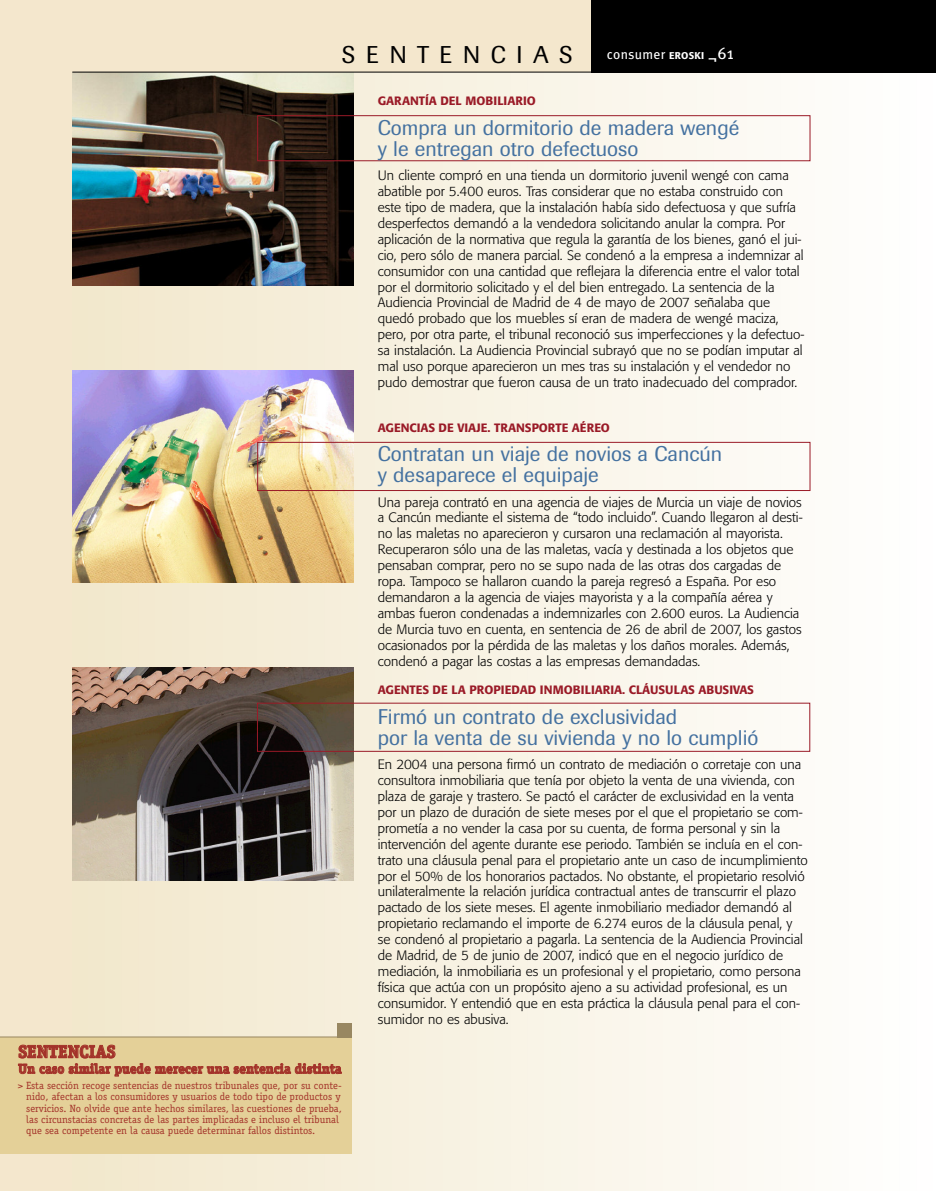
<style>
.page{position:relative;width:936px;height:1191px;background:#fff}
.page>*{position:absolute;margin:0;border:0;box-sizing:border-box;transform-origin:0 0}
.t1{font:24px "Imago";letter-spacing:.445em;color:#000}
.t2{font:21px/21px "Imago";color:#4471a0}
.t3{font:700 18px "Officina Serif";letter-spacing:-.005em;color:#a33229}
.t4{font:300 13.5px/15.9px "Formata";color:#000}
.t5{font:700 13.5px "Officina Serif";color:#a33229}
.t6{font:13.5px "Meta";letter-spacing:.02em;color:#fff}
.t7{font:500 12px "Formata";color:#9a1a27}
.t8{font:10.5px/11.2px "Officina Serif";color:#a33229}
.s1{font-family:"Formata";font-weight:500;font-size:9.75px}
.s2{font-size:16.5px}
</style>
<div class="page">
<div style="left:0;top:0;width:935px;height:1191px;background:#f4e7cd"></div>
<div style="left:154px;top:72px;width:20px;height:1119px;background:#f3ead1"></div>
<div style="left:171px;top:72px;width:20px;height:1119px;background:#f3ead2"></div>
<div style="left:187px;top:72px;width:21px;height:1119px;background:#f4ebd3"></div>
<div style="left:204px;top:72px;width:21px;height:1119px;background:#f4ebd4"></div>
<div style="left:221px;top:72px;width:20px;height:1119px;background:#f4ecd5"></div>
<div style="left:238px;top:72px;width:20px;height:1119px;background:#f4ecd6"></div>
<div style="left:255px;top:72px;width:20px;height:1119px;background:#f5edd7"></div>
<div style="left:272px;top:72px;width:20px;height:1119px;background:#f5edd8"></div>
<div style="left:289px;top:72px;width:20px;height:1119px;background:#f5edd9"></div>
<div style="left:306px;top:72px;width:20px;height:1119px;background:#f5eeda"></div>
<div style="left:323px;top:72px;width:20px;height:1119px;background:#f6eedb"></div>
<div style="left:340px;top:72px;width:20px;height:1119px;background:#f6efdc"></div>
<div style="left:356px;top:72px;width:21px;height:1119px;background:#f6efdd"></div>
<div style="left:373px;top:72px;width:21px;height:1119px;background:#f6f0de"></div>
<div style="left:390px;top:72px;width:20px;height:1119px;background:#f7f0df"></div>
<div style="left:407px;top:72px;width:20px;height:1119px;background:#f7f1e0"></div>
<div style="left:424px;top:72px;width:20px;height:1119px;background:#f7f1e1"></div>
<div style="left:441px;top:72px;width:20px;height:1119px;background:#f7f2e2"></div>
<div style="left:458px;top:72px;width:20px;height:1119px;background:#f8f2e3"></div>
<div style="left:475px;top:72px;width:20px;height:1119px;background:#f8f3e4"></div>
<div style="left:492px;top:72px;width:20px;height:1119px;background:#f8f3e5"></div>
<div style="left:509px;top:72px;width:20px;height:1119px;background:#f9f4e6"></div>
<div style="left:526px;top:72px;width:20px;height:1119px;background:#f9f4e7"></div>
<div style="left:542px;top:72px;width:21px;height:1119px;background:#f9f5e8"></div>
<div style="left:559px;top:72px;width:20px;height:1119px;background:#f9f5e9"></div>
<div style="left:576px;top:72px;width:20px;height:1119px;background:#faf5ea"></div>
<div style="left:593px;top:72px;width:20px;height:1119px;background:#faf6eb"></div>
<div style="left:610px;top:72px;width:20px;height:1119px;background:#faf6ec"></div>
<div style="left:627px;top:72px;width:20px;height:1119px;background:#faf7ed"></div>
<div style="left:644px;top:72px;width:20px;height:1119px;background:#fbf7ee"></div>
<div style="left:661px;top:72px;width:20px;height:1119px;background:#fbf8ef"></div>
<div style="left:678px;top:72px;width:20px;height:1119px;background:#fbf8f0"></div>
<div style="left:695px;top:72px;width:20px;height:1119px;background:#fbf9f1"></div>
<div style="left:711px;top:72px;width:21px;height:1119px;background:#fcf9f2"></div>
<div style="left:728px;top:72px;width:20px;height:1119px;background:#fcf9f3"></div>
<div style="left:745px;top:72px;width:20px;height:1119px;background:#fcfaf4"></div>
<div style="left:762px;top:72px;width:20px;height:1119px;background:#fcfaf5"></div>
<div style="left:779px;top:72px;width:20px;height:1119px;background:#fdfbf6"></div>
<div style="left:796px;top:72px;width:20px;height:1119px;background:#fdfbf7"></div>
<div style="left:813px;top:72px;width:20px;height:1119px;background:#fdfcf8"></div>
<div style="left:830px;top:72px;width:20px;height:1119px;background:#fdfcf9"></div>
<div style="left:847px;top:72px;width:20px;height:1119px;background:#fefdfa"></div>
<div style="left:864px;top:72px;width:20px;height:1119px;background:#fefdfb"></div>
<div style="left:880px;top:72px;width:21px;height:1119px;background:#fefefc"></div>
<div style="left:897px;top:72px;width:20px;height:1119px;background:#fefefd"></div>
<div style="left:914px;top:72px;width:20px;height:1119px;background:#fffefe"></div>
<img style="left:72px;top:73px;width:281px;height:212px">
<img style="left:72px;top:667px;width:281px;height:213px">
<img style="left:72px;top:370px;width:281px;height:213px">
<div style="left:257px;top:442px;width:553px;height:49px;border:1px solid #9a1a27"></div>
<div style="left:257px;top:115px;width:553px;height:46px;border:1px solid #9a1a27"></div>
<div style="left:0;top:1037px;width:351px;height:117px;background:#e4d098"></div>
<div style="left:337px;top:1022px;width:14px;height:15px;background:#988761"></div>
<div style="left:591px;top:0;width:344px;height:72px;background:#000"></div>
<hr style="left:72px;top:72px;width:521px;height:1px;background:#000">
<hr style="left:0;top:0;width:1px;height:1191px;background:#f4e7cd">
<hr style="left:0;top:1036px;width:351px;height:1px;background:#988761">
<h1 class="t1" style="left:342px;top:45px;width:232px">SENTENCIAS</h1>
<p class="t6" style="left:607px;top:50px;width:128px">consumer <span class="s1">EROSKI</span> <span class="s2">¬61</span></p>
<h3 class="t3" style="left:18px;top:1045px;width:99px">SENTENCIAS</h3>
<p class="t5" style="left:18px;top:1063px;width:325px">Un caso similar puede merecer una sentencia distinta</p>
<p class="t8" style="left:26px;top:1080px;width:317px;text-indent:-9px">&gt; Esta sección recoge sentencias de nuestros tribunales que, por su conte&shy;nido, afectan a los consumidores y usuarios de todo tipo de productos y servicios. No olvide que ante hechos similares, las cuestiones de prueba, las circunstacias concretas de las partes implicadas e incluso el tribunal que sea competente en la causa puede determinar fallos distintos.</p>
<p class="t7" style="left:378px;top:96px;width:160px">GARANTÍA DEL MOBILIARIO</p>
<h2 class="t2" style="left:378px;top:119px;width:363px">Compra un dormitorio de madera wengé y le entregan otro defectuoso</h2>
<p class="t4" style="left:378px;top:169px;width:428px">Un cliente compró en una tienda un dormitorio juvenil wengé con cama abatible por 5.400 euros. Tras considerar que no estaba construido con este tipo de madera, que la instalación había sido defectuosa y que sufría desperfectos demandó a la vendedora solicitando anular la compra. Por aplicación de la normativa que regula la garantía de los bienes, ganó el jui&shy;cio, pero sólo de manera parcial. Se condenó a la empresa a indemnizar al consumidor con una cantidad que reflejara la diferencia entre el valor total por el dormitorio solicitado y el del bien entregado. La sentencia de la Audiencia Provincial de Madrid de 4 de mayo de 2007 señalaba que quedó probado que los muebles sí eran de madera de wengé maciza, pero, por otra parte, el tribunal reconoció sus imperfecciones y la defectuo&shy;sa instalación. La Audiencia Provincial subrayó que no se podían imputar al mal uso porque aparecieron un mes tras su instalación y el vendedor no pudo demostrar que fueron causa de un trato inadecuado del comprador.</p>
<p class="t7" style="left:378px;top:422px;width:234px">AGENCIAS DE VIAJE. TRANSPORTE AÉREO</p>
<h2 class="t2" style="left:378px;top:445px;width:346px">Contratan un viaje de novios a Cancún y desaparece el equipaje</h2>
<p class="t4" style="left:378px;top:495px;width:426px">Una pareja contrató en una agencia de viajes de Murcia un viaje de novios a Cancún mediante el sistema de “todo incluido”. Cuando llegaron al desti&shy;no las maletas no aparecieron y cursaron una reclamación al mayorista.<br>Recuperaron sólo una de las maletas, vacía y destinada a los objetos que pensaban comprar, pero no se supo nada de las otras dos cargadas de ropa. Tampoco se hallaron cuando la pareja regresó a España. Por eso demandaron a la agencia de viajes mayorista y a la compañía aérea y ambas fueron condenadas a indemnizarles con 2.600 euros. La Audiencia de Murcia tuvo en cuenta, en sentencia de 26 de abril de 2007, los gastos ocasionados por la pérdida de las maletas y los daños morales. Además, condenó a pagar las costas a las empresas demandadas.</p>
<p class="t7" style="left:378px;top:685px;width:377px">AGENTES DE LA PROPIEDAD INMOBILIARIA. CLÁUSULAS ABUSIVAS</p>
<h2 class="t2" style="left:378px;top:707px;width:382px">Firmó un contrato de exclusividad<br>por la venta de su vivienda y no lo cumplió</h2>
<p class="t4" style="left:378px;top:757px;width:431px">En 2004 una persona firmó un contrato de mediación o corretaje con una consultora inmobiliaria que tenía por objeto la venta de una vivienda, con plaza de garaje y trastero. Se pactó el carácter de exclusividad en la venta por un plazo de duración de siete meses por el que el propietario se com&shy;prometía a no vender la casa por su cuenta, de forma personal y sin la intervención del agente durante ese periodo. También se incluía en el con&shy;trato una cláusula penal para el propietario ante un caso de incumplimiento por el 50% de los honorarios pactados. No obstante, el propietario resolvió unilateralmente la relación jurídica contractual antes de transcurrir el plazo pactado de los siete meses. El agente inmobiliario mediador demandó al propietario reclamando el importe de 6.274 euros de la cláusula penal, y se condenó al propietario a pagarla. La sentencia de la Audiencia Provincial de Madrid, de 5 de junio de 2007, indicó que en el negocio jurídico de mediación, la inmobiliaria es un profesional y el propietario, como persona física que actúa con un propósito ajeno a su actividad profesional, es un consumidor. Y entendió que en esta práctica la cláusula penal para el con&shy;sumidor no es abusiva.</p>
</div>
